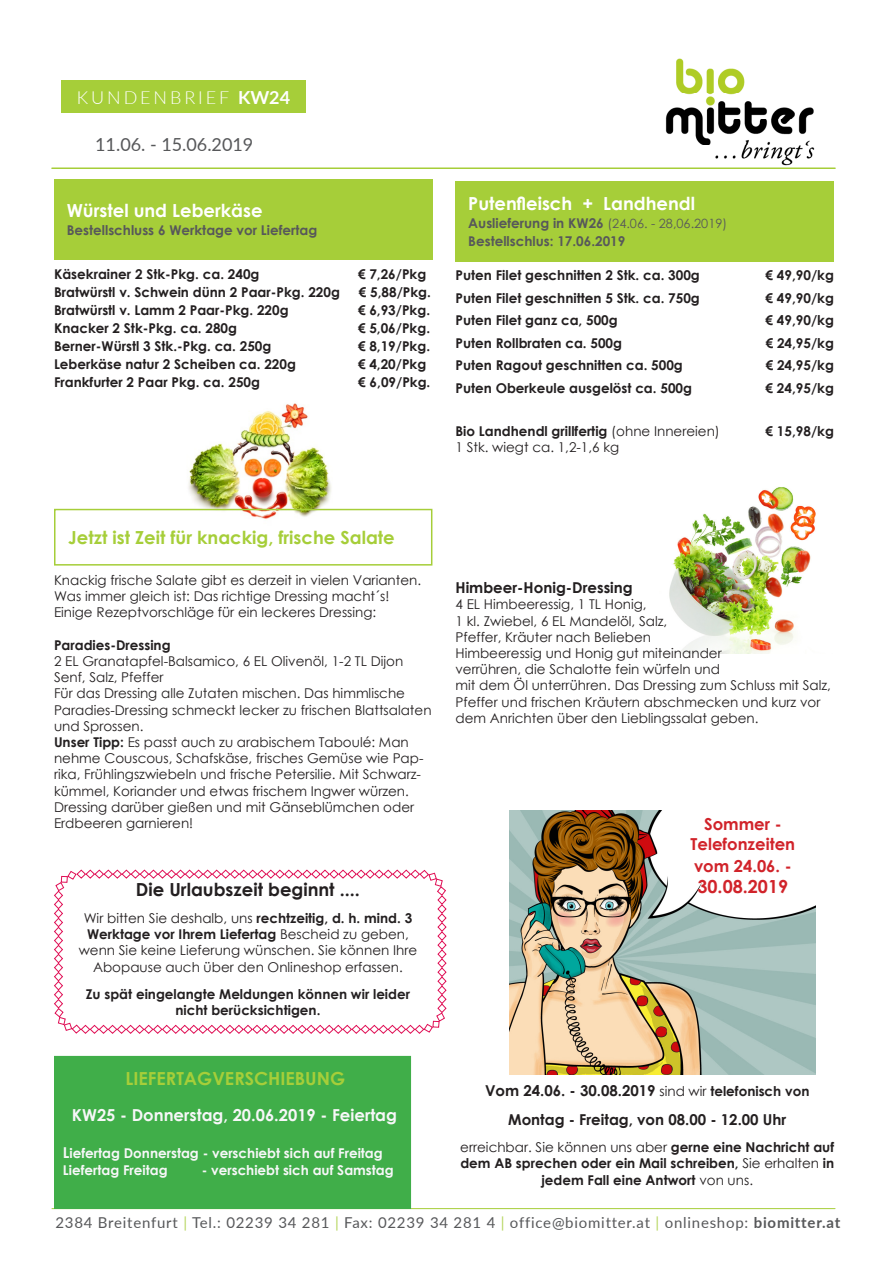
<style>
.page{position:relative;width:893px;height:1263px;background:#fff}
.page>*{position:absolute;margin:0;border:0;box-sizing:border-box;transform-origin:0 0}
.t1{font:700 18px "Century Gothic";color:#a6ce39}
.t2{font:700 18px "Century Gothic";color:#fff}
.t3{font:700 18px "Century Gothic";color:#231f20}
.t4{font:18px "Lato";color:#57585a}
.t5{font:300 18px "Lato";letter-spacing:.16em;color:#fff}
.t6{font:700 18px "Century Gothic";color:#d1232a}
.t7{font:700 16.5px "Century Gothic";color:#f7f7f8}
.t8{font:700 16.5px "Century Gothic";color:#d1232a}
.t9{font:700 15px "Century Gothic";color:#231f20}
.t10{font:15px "Lato";letter-spacing:.05em;color:#57585a}
.t11{font:13.5px/16.2px "Century Gothic";color:#231f20}
.t12{font:700 13.5px/16.2px "Century Gothic";color:#231f20;text-align:center}
.t13{font:700 13.5px "Century Gothic";color:#f7f7f8}
.t14{font:700 13.5px "Century Gothic";color:#57585a}
.t15{font:12.75px "Century Gothic";color:#57585a}
.s1{font-weight:700}
.s2{font-weight:700;font-size:13.5px}
.s3{font-weight:400}
.s4{font-size:15px}
.s5{font-weight:400;font-size:13.5px}
.s6{font-size:13.5px}
.s7{color:#b6d65f}
</style>
<div class="page">
<img style="left:665px;top:58px;width:171px;height:111px">
<div style="left:62px;top:80px;width:244px;height:33px;background:#a6ce39"></div>
<hr style="left:52px;top:167px;width:783px;height:2px;background:#a6ce39">
<hr style="left:52px;top:1208px;width:783px;height:1px;background:#a6ce39">
<img style="left:180px;top:403px;width:165px;height:116px">
<img style="left:669px;top:487px;width:147px;height:166px">
<div style="left:54px;top:1056px;width:357px;height:153px;background:#40ae49"></div>
<svg style="left:54px;top:869px;width:393px;height:165px"></svg>
<div style="left:455px;top:181px;width:379px;height:80px;background:#a6ce39"></div>
<img style="left:509px;top:810px;width:306px;height:264px">
<div style="left:54px;top:179px;width:378px;height:80px;background:#a6ce39"></div>
<div style="left:54px;top:509px;width:378px;height:57px;border:2px solid #a6ce39"></div>
<p class="t5" style="left:77px;top:85px;width:215px">KUNDENBRIEF <span class="s1">KW24</span></p>
<p class="t4" style="left:95px;top:132px;width:160px">11.06. - 15.06.2019</p>
<p class="t2" style="left:67px;top:197px;width:197px">Würstel und Leberkäse</p>
<p class="t14" style="left:67px;top:220px;width:252px">Bestellschluss 6 Werktage vor Liefertag</p>
<p class="t12" style="left:54px;top:265px;width:207px">Käsekrainer 2 Stk-Pkg. ca. 240g</p>
<p class="t12" style="left:358px;top:265px;width:70px">€ 7,26/Pkg</p>
<p class="t12" style="left:54px;top:283px;width:287px">Bratwürstl v. Schwein dünn 2 Paar-Pkg. 220g</p>
<p class="t12" style="left:359px;top:283px;width:74px">€ 5,88/Pkg.</p>
<p class="t12" style="left:54px;top:301px;width:236px">Bratwürstl v. Lamm 2 Paar-Pkg. 220g</p>
<p class="t12" style="left:358px;top:301px;width:74px">€ 6,93/Pkg.</p>
<p class="t12" style="left:54px;top:319px;width:185px">Knacker 2 Stk-Pkg. ca. 280g</p>
<p class="t12" style="left:358px;top:319px;width:74px">€ 5,06/Pkg.</p>
<p class="t12" style="left:54px;top:337px;width:219px">Berner-Würstl 3 Stk.-Pkg. ca. 250g</p>
<p class="t12" style="left:358px;top:337px;width:74px">€ 8,19/Pkg.</p>
<p class="t12" style="left:54px;top:355px;width:243px">Leberkäse natur 2 Scheiben ca. 220g</p>
<p class="t12" style="left:358px;top:355px;width:70px">€ 4,20/Pkg</p>
<p class="t12" style="left:54px;top:373px;width:208px">Frankfurter 2 Paar Pkg. ca. 250g</p>
<p class="t12" style="left:358px;top:373px;width:74px">€ 6,09/Pkg.</p>
<p class="t2" style="left:468px;top:190px;width:228px">Putenfleisch + Landhendl</p>
<p class="t15" style="left:468px;top:214px;width:260px"><span class="s2">Auslieferung in KW26</span> (24.06. - 28,06.2019)</p>
<p class="t14" style="left:468px;top:231px;width:159px">Bestellschlus: 17.06.2019</p>
<p class="t12" style="left:455px;top:267px;width:246px">Puten Filet geschnitten 2 Stk. ca. 300g</p>
<p class="t12" style="left:766px;top:267px;width:70px">€ 49,90/kg</p>
<p class="t12" style="left:455px;top:289px;width:246px">Puten Filet geschnitten 5 Stk. ca. 750g</p>
<p class="t12" style="left:766px;top:289px;width:70px">€ 49,90/kg</p>
<p class="t12" style="left:455px;top:312px;width:164px">Puten Filet ganz ca, 500g</p>
<p class="t12" style="left:766px;top:312px;width:70px">€ 49,90/kg</p>
<p class="t12" style="left:455px;top:334px;width:168px">Puten Rollbraten ca. 500g</p>
<p class="t12" style="left:766px;top:334px;width:70px">€ 24,95/kg</p>
<p class="t12" style="left:455px;top:357px;width:229px">Puten Ragout geschnitten ca. 500g</p>
<p class="t12" style="left:766px;top:357px;width:70px">€ 24,95/kg</p>
<p class="t12" style="left:455px;top:379px;width:238px">Puten Oberkeule ausgelöst ca. 500g</p>
<p class="t12" style="left:766px;top:379px;width:70px">€ 24,95/kg</p>
<p class="t12" style="left:455px;top:422px;width:266px">Bio Landhendl grillfertig <span class="s3">(ohne Innereien)</span></p>
<p class="t12" style="left:766px;top:422px;width:70px">€ 15,98/kg</p>
<p class="t11" style="left:455px;top:439px;width:165px">1 Stk. wiegt ca. 1,2-1,6 kg</p>
<p class="t1" style="left:68px;top:524px;width:328px">Jetzt ist Zeit für knackig, frische Salate</p>
<p class="t11" style="left:54px;top:572px;width:369px">Knackig frische Salate gibt es derzeit in vielen Varianten.<br>Was immer gleich ist: Das richtige Dressing macht´s!</p>
<p class="t11" style="left:54px;top:604px;width:324px">Einige Rezeptvorschläge für ein leckeres Dressing:</p>
<p class="t12" style="left:54px;top:636px;width:118px">Paradies-Dressing</p>
<p class="t11" style="left:54px;top:653px;width:351px">2 EL Granatapfel-Balsamico, 6 EL Olivenöl, 1-2 TL Dijon<br>Senf, Salz, Pfeffer</p>
<p class="t11" style="left:54px;top:685px;width:379px">Für das Dressing alle Zutaten mischen. Das himmlische<br>Paradies-Dressing schmeckt lecker zu frischen Blattsalaten und Sprossen.</p>
<p class="t11" style="left:54px;top:734px;width:371px"><span class="s1">Unser Tipp:</span> Es passt auch zu arabischem Taboulé: Man nehme Couscous, Schafskäse, frisches Gemüse wie Pap&shy;rika, Frühlingszwiebeln und frische Petersilie. Mit Schwarz&shy;kümmel, Koriander und etwas frischem Ingwer würzen.<br>Dressing darüber gießen und mit Gänseblümchen oder Erdbeeren garnieren!</p>
<p class="t3" style="left:136px;top:876px;width:225px">Die Urlaubszeit beginnt ....</p>
<p class="t11" style="left:79px;top:910px;width:340px;text-align:center">Wir bitten Sie deshalb, uns <span class="s1">rechtzeitig, d. h. mind. 3<br>Werktage vor Ihrem Liefertag</span> Bescheid zu geben, wenn Sie keine Lieferung wünschen. Sie können Ihre Abopause auch über den Onlineshop erfassen.</p>
<p class="t12" style="left:86px;top:985px;width:326px">Zu spät eingelangte Meldungen können wir leider nicht berücksichtigen.</p>
<p class="t1" style="left:126px;top:1065px;width:221px">LIEFERTAGVERSCHIEBUNG</p>
<p class="t7" style="left:72px;top:1102px;width:327px">KW25 - Donnerstag, 20.06.2019 - Feiertag</p>
<p class="t13" style="left:63px;top:1143px;width:321px"><span class="s4">L</span>iefertag Donnerstag - verschiebt sich auf Freitag</p>
<p class="t13" style="left:63px;top:1159px;width:106px">Liefertag Freitag</p>
<p class="t13" style="left:202px;top:1159px;width:193px">- verschiebt sich auf Samstag</p>
<p class="t9" style="left:455px;top:576px;width:179px">Himbeer-Honig-Dressing</p>
<p class="t11" style="left:455px;top:596px;width:193px">4 EL Himbeeressig, 1 TL Honig,</p>
<p class="t11" style="left:455px;top:612px;width:213px">1 kl. Zwiebel, 6 EL Mandelöl, Salz,</p>
<p class="t11" style="left:455px;top:628px;width:197px">Pfeffer, Kräuter nach Belieben</p>
<p class="t11" style="left:455px;top:645px;width:268px">Himbeeressig und Honig gut miteinander</p>
<p class="t11" style="left:455px;top:661px;width:266px">verrühren, die Schalotte fein würfeln und</p>
<p class="t11" style="left:455px;top:677px;width:377px">mit dem Öl unterrühren. Das Dressing zum Schluss mit Salz,<br>Pfeffer und frischen Kräutern abschmecken und kurz vor dem Anrichten über den Lieblingssalat geben.</p>
<p class="t8" style="left:704px;top:812px;width:79px">Sommer -</p>
<p class="t8" style="left:690px;top:831px;width:106px">Telefonzeiten</p>
<p class="t8" style="left:694px;top:853px;width:99px">vom 24.06. -</p>
<p class="t6" style="left:697px;top:873px;width:92px">30.08.2019</p>
<p class="t9" style="left:485px;top:1079px;width:326px">Vom 24.06. - 30.08.2019 <span class="s5">sind wir</span> <span class="s6">telefonisch von</span></p>
<p class="t9" style="left:508px;top:1108px;width:280px">Montag - Freitag, von 08.00 - 12.00 Uhr</p>
<p class="t12" style="left:460px;top:1138px;width:375px"><span class="s3">erreichbar. Sie können uns aber</span> gerne eine Nachricht auf dem AB sprechen oder ein Mail schreiben, <span class="s3">Sie erhalten</span> in jedem Fall eine Antwort <span class="s3">von uns.</span></p>
<p class="t10" style="left:55px;top:1212px;width:786px">2384 Breitenfurt <span class="s7">|</span> Tel.: 02239 34 281 <span class="s7">|</span> Fax: 02239 34 281 4 <span class="s7">|</span> office@biomitter.at <span class="s7">|</span> onlineshop: <span class="s1">biomitter.at</span></p>
</div>
